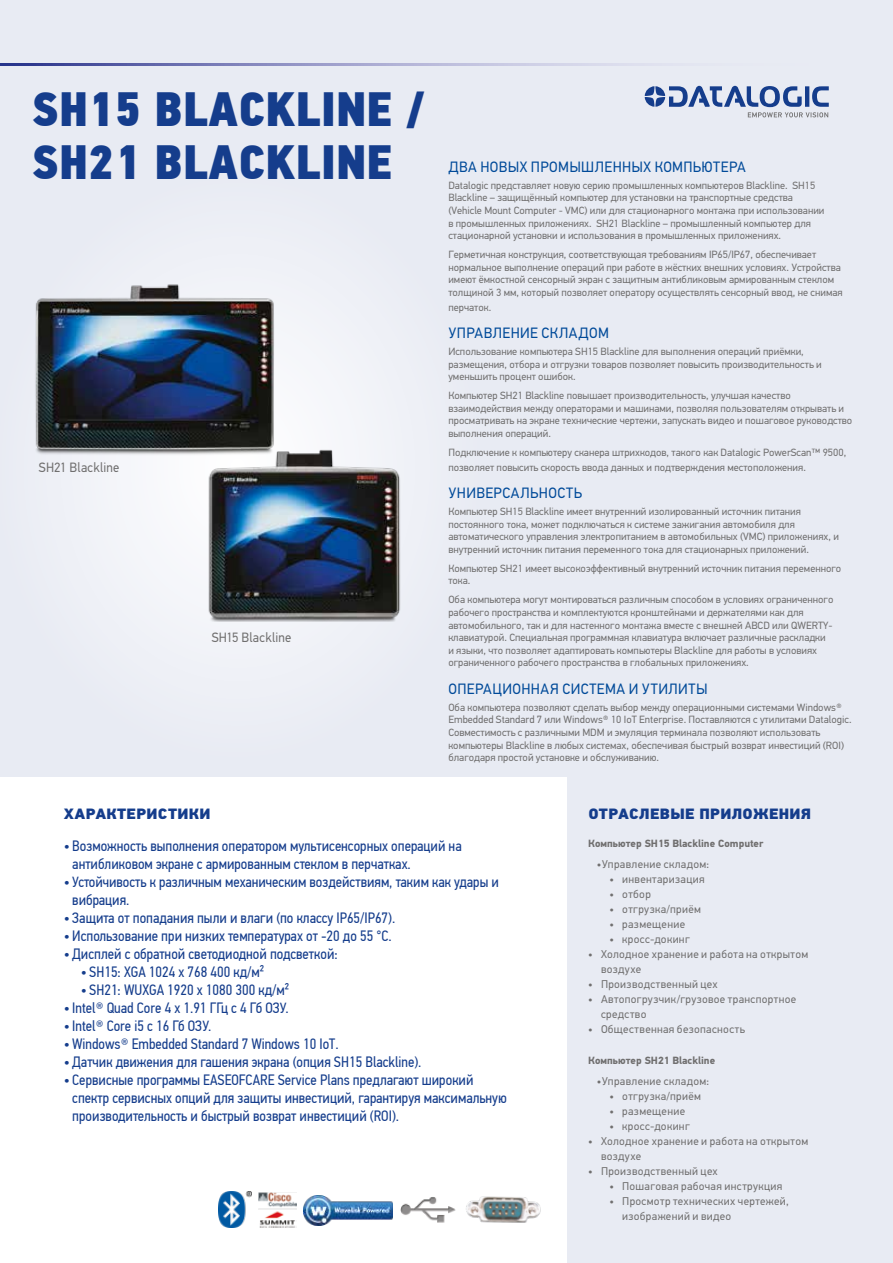
<style>
.page{position:relative;width:893px;height:1263px;background:#e8ebf3}
.page>*{position:absolute;margin:0;border:0;box-sizing:border-box;transform-origin:0 0}
.t1{font:48px/52.5px "PF Din Text Cond Pro X Black";letter-spacing:.01em;color:#153d8c}
.t2{font:15px/18px "PF Din Text Cond Pro";color:#153d8c}
.t3{font:15px "PF Din Text Pro";letter-spacing:.03em;color:#004a99;scale:.96 1}
.t4{font:900 15px "PF Din Text Pro";letter-spacing:.02em;color:#153d8c}
.t5{font:13.5px "PF Din Text Pro";letter-spacing:.02em;color:#706f6f;scale:.95 1}
.t6{font:11.25px/15px "PF Din Text Pro";letter-spacing:.03em;color:#706f6f}
.t7{font:10.5px/12.6px "PF Din Text Pro";color:#706f6f}
.t8{font:700 10.5px "PF Din Text Pro";color:#706f6f}
</style>
<div class="page">
<svg style="left:0;top:64px;width:645px;height:1px"></svg>
<img style="left:35px;top:284px;width:282px;height:204px">
<img style="left:184px;top:437px;width:216px;height:185px">
<svg style="left:645px;top:86px;width:184px;height:31px"></svg>
<div style="left:0;top:777px;width:567px;height:486px;background:#fff"></div>
<img style="left:401px;top:1197px;width:55px;height:26px">
<img style="left:466px;top:1196px;width:75px;height:27px">
<img style="left:218px;top:1192px;width:33px;height:36px">
<img style="left:258px;top:1192px;width:39px;height:36px">
<img style="left:304px;top:1195px;width:88px;height:30px">
<h1 class="t1" style="left:32px;top:84px;width:394px">SH15 BLACKLINE /<br>SH21 BLACKLINE</h1>
<p class="t5" style="left:39px;top:460px;width:86px">SH21 Blackline</p>
<p class="t5" style="left:212px;top:630px;width:85px">SH15 Blackline</p>
<h2 class="t3" style="left:448px;top:158px;width:311px">ДВА НОВЫХ ПРОМЫШЛЕННЫХ КОМПЬЮТЕРА</h2>
<p class="t7" style="left:448px;top:179px;width:378px">Datalogic представляет новую серию промышленных компьютеров Blackline. SH15<br>Blackline – защищённый компьютер для установки на транспортные средства (Vehicle Mount Computer - VMC) или для стационарного монтажа при использовании в промышленных приложениях. SH21 Blackline – промышленный компьютер для стационарной установки и использования в промышленных приложениях.</p>
<p class="t7" style="left:448px;top:248px;width:396px">Герметичная конструкция, соответствующая требованиям IP65/IP67, обеспечивает нормальное выполнение операций при работе в жёстких внешних условиях. Устройства имеют ёмкостной сенсорный экран с защитным антибликовым армированным стеклом толщиной 3 мм, который позволяет оператору осуществлять сенсорный ввод, не снимая</p>
<p class="t7" style="left:448px;top:301px;width:44px">перчаток.</p>
<h2 class="t3" style="left:448px;top:324px;width:168px">УПРАВЛЕНИЕ СКЛАДОМ</h2>
<p class="t7" style="left:448px;top:345px;width:375px">Использование компьютера SH15 Blackline для выполнения операций приёмки, размещения, отбора и отгрузки товаров позволяет повысить производительность и уменьшить процент ошибок.</p>
<p class="t7" style="left:448px;top:389px;width:405px">Компьютер SH21 Blackline повышает производительность, улучшая качество взаимодействия между операторами и машинами, позволяя пользователям открывать и просматривать на экране технические чертежи, запускать видео и пошаговое руководство выполнения операций.</p>
<p class="t7" style="left:448px;top:445px;width:399px;line-height:14.7px">Подключение к компьютеру сканера штрихкодов, такого как Datalogic PowerScan™ 9500, позволяет повысить скорость ввода данных и подтверждения местоположения.</p>
<h2 class="t3" style="left:448px;top:484px;width:140px">УНИВЕРСАЛЬНОСТЬ</h2>
<p class="t7" style="left:448px;top:505px;width:392px">Компьютер SH15 Blackline имеет внутренний изолированный источник питания постоянного тока, может подключаться к системе зажигания автомобиля для автоматического управления электропитанием в автомобильных (VMC) приложениях, и внутренний источник питания переменного тока для стационарных приложений.</p>
<p class="t7" style="left:448px;top:562px;width:394px">Компьютер SH21 имеет высокоэффективный внутренний источник питания переменного тока.</p>
<p class="t7" style="left:448px;top:594px;width:387px">Оба компьютера могут монтироваться различным способом в условиях ограниченного рабочего пространства и комплектуются кронштейнами и держателями как для автомобильного, так и для настенного монтажа вместе с внешней ABCD или QWERTY&shy;клавиатурой. Специальная программная клавиатура включает различные раскладки и языки, что позволяет адаптировать компьютеры Blackline для работы в условиях ограниченного рабочего пространства в глобальных приложениях.</p>
<h2 class="t3" style="left:448px;top:680px;width:271px">ОПЕРАЦИОННАЯ СИСТЕМА И УТИЛИТЫ</h2>
<p class="t7" style="left:448px;top:701px;width:405px">Оба компьютера позволяют сделать выбор между операционными системами Windows® Embedded Standard 7 или Windows® 10 IoT Enterprise. Поставляются с утилитами Datalogic.<br>Совместимость с различными MDM и эмуляция терминала позволяют использовать компьютеры Blackline в любых системах, обеспечивая быстрый возврат инвестиций (ROI) благодаря простой установке и обслуживанию.</p>
<h2 class="t4" style="left:64px;top:804px;width:148px">ХАРАКТЕРИСТИКИ</h2>
<h2 class="t2" style="left:72px;top:836px;width:391px;text-indent:-9px">• Возможность выполнения оператором мультисенсорных операций на антибликовом экране с армированным стеклом в перчатках.</h2>
<h2 class="t2" style="left:72px;top:872px;width:428px;text-indent:-9px">• Устойчивость к различным механическим воздействиям, таким как удары и вибрация.</h2>
<h2 class="t2" style="left:64px;top:908px;width:333px">• Защита от попадания пыли и влаги (по классу IP65/IP67).</h2>
<h2 class="t2" style="left:64px;top:926px;width:329px">• Использование при низких температурах от -20 до 55 °C.</h2>
<h2 class="t2" style="left:64px;top:944px;width:275px">• Дисплей с обратной светодиодной подсветкой:</h2>
<h2 class="t2" style="left:81px;top:962px;width:185px">• SH15: XGA 1024 x 768 400 кд/м²</h2>
<h2 class="t2" style="left:81px;top:980px;width:210px">• SH21: WUXGA 1920 x 1080 300 кд/м²</h2>
<h2 class="t2" style="left:64px;top:998px;width:227px">• Intel® Quad Core 4 x 1.91 ГГц с 4 Гб ОЗУ.</h2>
<h2 class="t2" style="left:64px;top:1016px;width:149px">• Intel® Core i5 c 16 Гб ОЗУ.</h2>
<h2 class="t2" style="left:64px;top:1034px;width:276px">• Windows® Embedded Standard 7 Windows 10 IoT.</h2>
<h2 class="t2" style="left:64px;top:1052px;width:359px">• Датчик движения для гашения экрана (опция SH15 Blackline).</h2>
<h2 class="t2" style="left:72px;top:1070px;width:436px;text-indent:-9px">• Сервисные программы EASEOFCARE Service Plans предлагают широкий спектр сервисных опций для защиты инвестиций, гарантируя максимальную производительность и быстрый возврат инвестиций (ROI).</h2>
<h2 class="t4" style="left:588px;top:804px;width:224px">ОТРАСЛЕВЫЕ ПРИЛОЖЕНИЯ</h2>
<p class="t8" style="left:588px;top:837px;width:177px">Компьютер SH15 Blackline Computer</p>
<p class="t6" style="left:597px;top:857px;width:114px">•Управление складом:</p>
<p class="t6" style="left:609px;top:872px;width:97px">• инвентаризация</p>
<p class="t6" style="left:609px;top:887px;width:43px">• отбор</p>
<p class="t6" style="left:609px;top:902px;width:93px">• отгрузка/приём</p>
<p class="t6" style="left:609px;top:917px;width:77px">• размещение</p>
<p class="t6" style="left:609px;top:932px;width:82px">• кросс-докинг</p>
<p class="t6" style="left:601px;top:947px;width:209px;text-indent:-13px">• Холодное хранение и работа на открытом воздухе</p>
<p class="t6" style="left:588px;top:977px;width:131px">• Производственный цех</p>
<p class="t6" style="left:601px;top:992px;width:197px;text-indent:-13px">• Автопогрузчик/грузовое транспортное средство</p>
<p class="t6" style="left:588px;top:1022px;width:158px">• Общественная безопасность</p>
<p class="t8" style="left:588px;top:1054px;width:129px">Компьютер SH21 Blackline</p>
<p class="t6" style="left:597px;top:1074px;width:114px">•Управление складом:</p>
<p class="t6" style="left:609px;top:1089px;width:93px">• отгрузка/приём</p>
<p class="t6" style="left:609px;top:1104px;width:77px">• размещение</p>
<p class="t6" style="left:609px;top:1119px;width:82px">• кросс-докинг</p>
<p class="t6" style="left:601px;top:1134px;width:209px;text-indent:-13px">• Холодное хранение и работа на открытом воздухе</p>
<p class="t6" style="left:588px;top:1164px;width:131px">• Производственный цех</p>
<p class="t6" style="left:609px;top:1179px;width:174px">• Пошаговая рабочая инструкция</p>
<p class="t6" style="left:622px;top:1194px;width:168px;text-indent:-13px">• Просмотр технических чертежей, изображений и видео</p>
</div>
